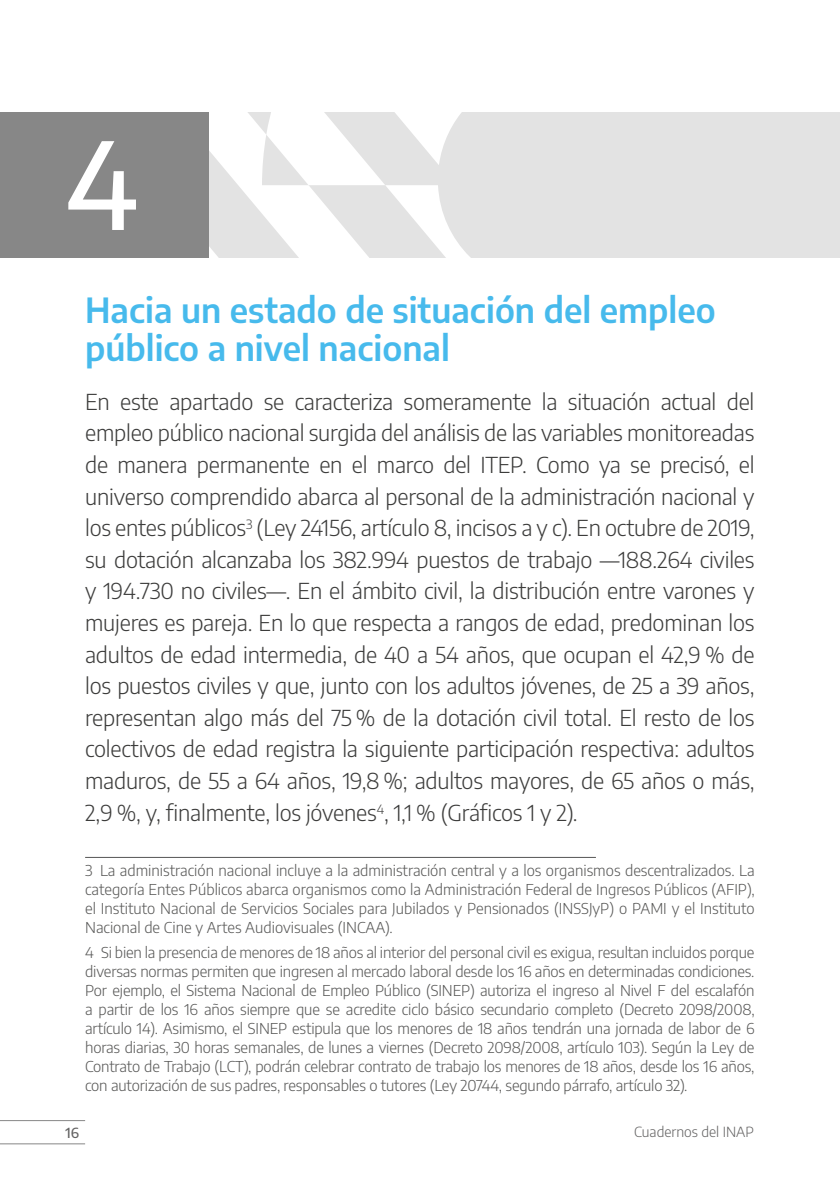
<style>
.page{position:relative;width:840px;height:1191px;background:#fff}
.page>*{position:absolute;margin:0;border:0;box-sizing:border-box;transform-origin:0 0}
.t1{font:500 120px "Encode Sans";color:#fff}
.t2{font:600 34px/38px "Encode Sans";color:#47baec}
.t3{font:300 22px/31.6px "Encode Sans";letter-spacing:-.01em;color:#3c3c3b;text-align:justify}
.t4{font:300 15px/19px "Encode Sans";letter-spacing:-.005em;color:#575756;text-align:justify}
.t5{font:300 14px "Encode Sans";color:#646363}
.t6{font:500 14px "Encode Sans";color:#646363}
</style>
<div class="page">
<div style="left:191px;top:112px;width:648px;height:145px;background:#e3e3e3"></div>
<svg style="left:209px;top:112px;width:261px;height:145px"></svg>
<div style="left:0;top:112px;width:209px;height:145px;background:#878787"></div>
<hr style="left:0;top:1120px;width:85px;height:1px;background:#878787">
<hr style="left:0;top:1143px;width:85px;height:1px;background:#878787">
<hr style="left:85px;top:857px;width:510px;height:1px;background:#575756">
<h1 class="t1" style="left:66px;top:100px;width:74px">4</h1>
<h2 class="t2" style="left:85px;top:289px;width:631px">Hacia un estado de situación del empleo público a nivel nacional</h2>
<p class="t3" style="left:85px;top:385px;width:670px">En este apartado se caracteriza someramente la situación actual del empleo público nacional surgida del análisis de las variables monitoreadas de manera permanente en el marco del ITEP. Como ya se precisó, el universo comprendido abarca al personal de la administración nacional y los entes públicos<sup>3</sup> (Ley 24156, artículo 8, incisos a y c). En octubre de 2019, su dotación alcanzaba los 382.994 puestos de trabajo —188.264 civiles y 194.730 no civiles—. En el ámbito civil, la distribución entre varones y mujeres es pareja. En lo que respecta a rangos de edad, predominan los adultos de edad intermedia, de 40 a 54 años, que ocupan el 42,9 % de los puestos civiles y que, junto con los adultos jóvenes, de 25 a 39 años, representan algo más del 75 % de la dotación civil total. El resto de los colectivos de edad registra la siguiente participación respectiva: adultos maduros, de 55 a 64 años, 19,8 %; adultos mayores, de 65 años o más, 2,9 %, y, finalmente, los jóvenes<sup>4</sup>, 1,1 % (Gráficos 1 y 2).</p>
<p class="t4" style="left:85px;top:860px;width:670px">3 La administración nacional incluye a la administración central y a los organismos descentralizados. La categoría Entes Públicos abarca organismos como la Administración Federal de Ingresos Públicos (AFIP), el Instituto Nacional de Servicios Sociales para Jubilados y Pensionados (INSSJyP) o PAMI y el Instituto Nacional de Cine y Artes Audiovisuales (INCAA).</p>
<p class="t4" style="left:85px;top:942px;width:670px">4 Si bien la presencia de menores de 18 años al interior del personal civil es exigua, resultan incluidos porque diversas normas permiten que ingresen al mercado laboral desde los 16 años en determinadas condiciones.<br>Por ejemplo, el Sistema Nacional de Empleo Público (SINEP) autoriza el ingreso al Nivel F del escalafón a partir de los 16 años siempre que se acredite ciclo básico secundario completo (Decreto 2098/2008, artículo 14). Asimismo, el SINEP estipula que los menores de 18 años tendrán una jornada de labor de 6 horas diarias, 30 horas semanales, de lunes a viernes (Decreto 2098/2008, artículo 103). Según la Ley de Contrato de Trabajo (LCT), podrán celebrar contrato de trabajo los menores de 18 años, desde los 16 años, con autorización de sus padres, responsables o tutores (Ley 20744, segundo párrafo, artículo 32).</p>
<p class="t6" style="left:65px;top:1122px;width:15px">16</p>
<p class="t5" style="left:633px;top:1122px;width:121px">Cuadernos del INAP</p>
</div>
